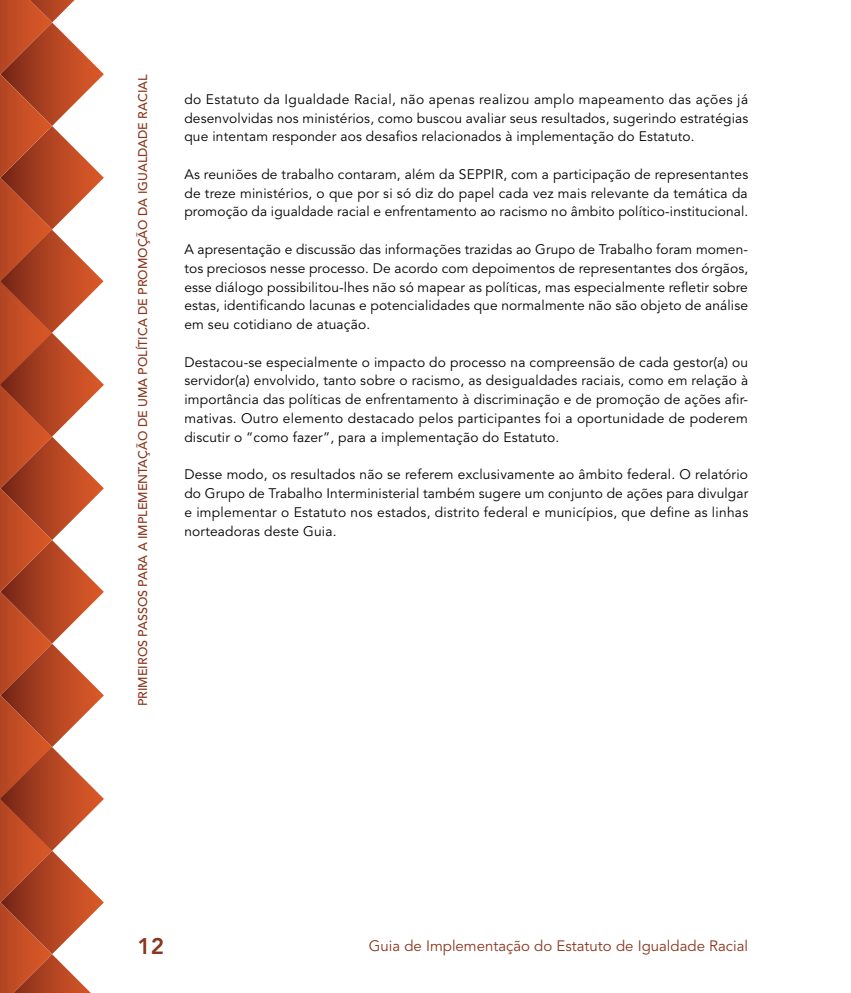
<style>
.page{position:relative;width:851px;height:993px;background:#fff}
.page>*{position:absolute;margin:0;border:0;box-sizing:border-box;transform-origin:0 0}
.t1{font:800 22.5px "Avenir LT Std";color:#8a371e}
.t2{font:15px "Avenir LT Std";color:#8a371e}
.t3{font:13.75px/18.8px "Avenir LT Std";letter-spacing:.015em;color:#000;text-align:justify}
.t4{font:500 12.5px "Avenir LT Std";color:#8a371e}
</style>
<div class="page">
<svg style="left:0;top:0;width:104px;height:992px"></svg>
<p class="t4" style="left:135px;top:705px;width:633px;rotate:-90deg">Primeiros passos para a implementação de uma política de promoção da igualdade racial</p>
<p class="t3" style="left:184px;top:90px;width:565px">do Estatuto da Igualdade Racial, não apenas realizou amplo mapeamento das ações já desenvolvidas nos ministérios, como buscou avaliar seus resultados, sugerindo estratégias que intentam responder aos desafios relacionados à implementação do Estatuto.</p>
<p class="t3" style="left:184px;top:165px;width:291px">As reuniões de trabalho contaram, além da Seppir</p>
<p class="t3" style="left:184px;top:165px;width:565px;text-indent:319px">, com a participação de representantes de treze ministérios, o que por si só diz do papel cada vez mais relevante da temática da promoção da igualdade racial e enfrentamento ao racismo no âmbito político-institucional.</p>
<p class="t3" style="left:184px;top:240px;width:565px">A apresentação e discussão das informações trazidas ao Grupo de Trabalho foram momen&shy;tos preciosos nesse processo. De acordo com depoimentos de representantes dos órgãos, esse diálogo possibilitou-lhes não só mapear as políticas, mas especialmente refletir sobre estas, identificando lacunas e potencialidades que normalmente não são objeto de análise em seu cotidiano de atuação.</p>
<p class="t3" style="left:184px;top:353px;width:565px">Destacou-se especialmente o impacto do processo na compreensão de cada gestor(a) ou servidor(a) envolvido, tanto sobre o racismo, as desigualdades raciais, como em relação à importância das políticas de enfrentamento à discriminação e de promoção de ações afir&shy;mativas. Outro elemento destacado pelos participantes foi a oportunidade de poderem discutir o “como fazer”, para a implementação do Estatuto.</p>
<p class="t3" style="left:184px;top:465px;width:565px">Desse modo, os resultados não se referem exclusivamente ao âmbito federal. O relatório do Grupo de Trabalho Interministerial também sugere um conjunto de ações para divulgar e implementar o Estatuto nos estados, distrito federal e municípios, que define as linhas norteadoras deste Guia.</p>
<h1 class="t1" style="left:138px;top:932px;width:28px">12</h1>
<p class="t2" style="left:369px;top:937px;width:381px">Guia de Implementação do Estatuto de Igualdade Racial</p>
</div>
